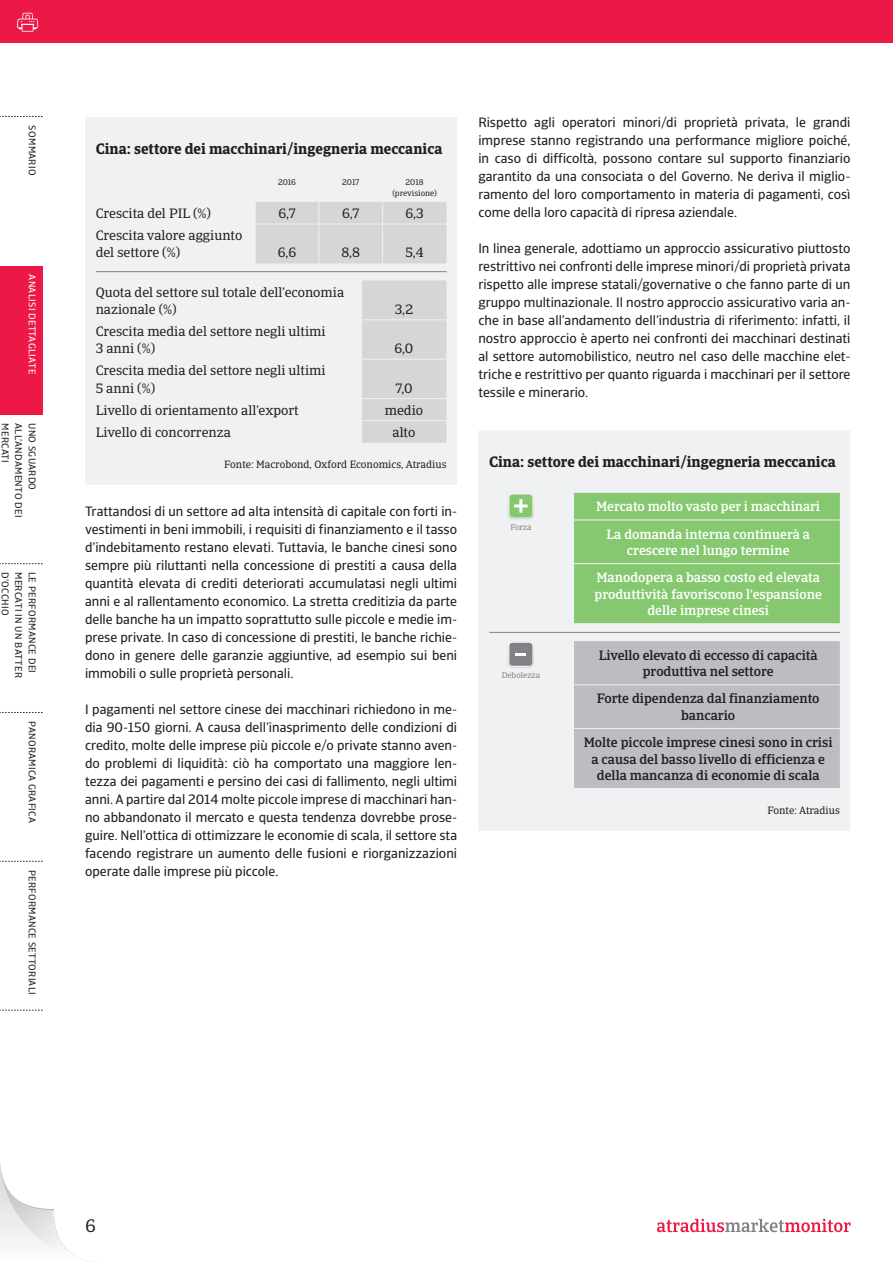
<style>
.page{position:relative;width:893px;height:1263px;background:#fff}
.page>*{position:absolute;margin:0;border:0;box-sizing:border-box;transform-origin:0 0}
.t1{font:18px "Catalana";color:#231f20}
.t2{font:700 15px "Catalana";color:#231f20}
.t3{font:13.5px/18px "Catalana Sans";color:#231f20;text-align:justify}
.t4{font:13.5px/17.2px "Catalana";color:#231f20}
.t5{font:500 13.5px/16.5px "Catalana";color:#231f20;text-align:center}
.t6{font:500 13.5px/27.2px "Catalana";color:#fff;text-align:center}
.t7{font:10.5px "Catalana";color:#231f20}
.t8{font:9.75px "Catalana Sans";letter-spacing:.03em;color:#231f20}
.t9{font:9.75px "Catalana Sans";letter-spacing:.03em;color:#fff}
.t10{font:8.25px/10.5px "Catalana";color:#231f20;text-align:center}
.t11{font:8.25px "Catalana";color:#808285}
</style>
<div class="page">
<svg style="left:0;top:1162px;width:92px;height:100px"></svg>
<div style="left:0;top:0;width:893px;height:43px;background:#ed1845"></div>
<svg style="left:17px;top:13px;width:21px;height:19px"></svg>
<svg style="left:657px;top:1219px;width:193px;height:13px"></svg>
<div style="left:0;top:266px;width:43px;height:149px;background:#ed1845"></div>
<svg style="left:0;top:116px;width:43px;height:1px"></svg>
<svg style="left:0;top:563px;width:43px;height:1px"></svg>
<svg style="left:0;top:712px;width:43px;height:1px"></svg>
<svg style="left:0;top:861px;width:43px;height:1px"></svg>
<svg style="left:0;top:1010px;width:43px;height:1px"></svg>
<div style="left:479px;top:431px;width:371px;height:400px;background:#f0f1f2"></div>
<svg style="left:508px;top:493px;width:26px;height:26px"></svg>
<div style="left:574px;top:493px;width:266px;height:130px;background:#85c86f"></div>
<hr style="left:574px;top:520px;width:266px;height:1px;background:#f0f1f2">
<hr style="left:574px;top:563px;width:266px;height:1px;background:#f0f1f2">
<hr style="left:574px;top:623px;width:266px;height:1px;background:#f0f1f2">
<hr style="left:489px;top:632px;width:351px;height:1px;background:#808285">
<svg style="left:508px;top:641px;width:26px;height:26px"></svg>
<div style="left:574px;top:641px;width:266px;height:147px;background:#bcbdc0"></div>
<hr style="left:574px;top:684px;width:266px;height:1px;background:#f0f1f2">
<hr style="left:574px;top:728px;width:266px;height:1px;background:#f0f1f2">
<hr style="left:574px;top:788px;width:266px;height:1px;background:#f0f1f2">
<div style="left:85px;top:117px;width:372px;height:368px;background:#f0f1f2"></div>
<div style="left:255px;top:202px;width:191px;height:61px;background:#d5d6d8"></div>
<hr style="left:96px;top:224px;width:159px;height:1px;background:#f0f1f2">
<hr style="left:255px;top:224px;width:64px;height:1px;background:#f0f1f2">
<hr style="left:255px;top:224px;width:1px;height:39px;background:#f0f1f2">
<hr style="left:319px;top:224px;width:64px;height:1px;background:#f0f1f2">
<hr style="left:319px;top:224px;width:1px;height:39px;background:#f0f1f2">
<hr style="left:383px;top:224px;width:63px;height:1px;background:#f0f1f2">
<hr style="left:382px;top:224px;width:1px;height:39px;background:#f0f1f2">
<hr style="left:96px;top:271px;width:351px;height:1px;background:#808285">
<hr style="left:96px;top:319px;width:265px;height:1px;background:#f0f1f2">
<hr style="left:96px;top:359px;width:265px;height:1px;background:#f0f1f2">
<hr style="left:96px;top:398px;width:265px;height:1px;background:#f0f1f2">
<hr style="left:96px;top:420px;width:265px;height:1px;background:#f0f1f2">
<div style="left:361px;top:280px;width:85px;height:163px;background:#d5d6d8"></div>
<p class="t8" style="left:38px;top:125px;width:51px;rotate:90deg">SOMMARIO</p>
<p class="t9" style="left:38px;top:274px;width:101px;rotate:90deg">ANALISI DETTAGLIATE</p>
<p class="t8" style="left:11px;top:423px;width:41px;rotate:90deg">MERCATI</p>
<p class="t8" style="left:25px;top:423px;width:96px;rotate:90deg">ALL’ANDAMENTO DEI</p>
<p class="t8" style="left:38px;top:423px;width:68px;rotate:90deg">UNO SGUARDO</p>
<p class="t8" style="left:11px;top:572px;width:45px;rotate:90deg">D’OCCHIO</p>
<p class="t8" style="left:25px;top:572px;width:107px;rotate:90deg">MERCATI IN UN BATTER</p>
<p class="t8" style="left:38px;top:572px;width:103px;rotate:90deg">LE PERFORMANCE DEI</p>
<p class="t8" style="left:38px;top:721px;width:104px;rotate:90deg">PANORAMICA GRAFICA</p>
<p class="t8" style="left:38px;top:870px;width:127px;rotate:90deg">PERFORMANCE SETTORIALI</p>
<p class="t2" style="left:96px;top:139px;width:348px">Cina: settore dei macchinari/ingegneria meccanica</p>
<p class="t10" style="left:278px;top:177px;width:20px">2016</p>
<p class="t10" style="left:342px;top:177px;width:19px">2017</p>
<p class="t10" style="left:392px;top:177px;width:46px">2018 (previsione)</p>
<p class="t4" style="left:96px;top:205px;width:117px">Crescita del PIL (%)</p>
<p class="t4" style="left:278px;top:205px;width:19px">6,7</p>
<p class="t4" style="left:342px;top:205px;width:19px">6,7</p>
<p class="t4" style="left:405px;top:205px;width:20px">6,3</p>
<p class="t4" style="left:96px;top:227px;width:148px">Crescita valore aggiunto del settore (%)</p>
<p class="t4" style="left:278px;top:244px;width:20px">6,6</p>
<p class="t4" style="left:341px;top:244px;width:20px">8,8</p>
<p class="t4" style="left:405px;top:244px;width:20px">5,4</p>
<p class="t4" style="left:96px;top:283px;width:250px">Quota del settore sul totale dell’economia nazionale (%)</p>
<p class="t4" style="left:395px;top:301px;width:20px">3,2</p>
<p class="t4" style="left:96px;top:323px;width:231px">Crescita media del settore negli ultimi<br>3 anni (%)</p>
<p class="t4" style="left:96px;top:362px;width:231px">Crescita media del settore negli ultimi<br>5 anni (%)</p>
<p class="t4" style="left:394px;top:340px;width:20px">6,0</p>
<p class="t4" style="left:395px;top:379px;width:19px">7,0</p>
<p class="t4" style="left:96px;top:402px;width:205px">Livello di orientamento all’export</p>
<p class="t4" style="left:385px;top:402px;width:40px">medio</p>
<p class="t4" style="left:96px;top:424px;width:137px">Livello di concorrenza</p>
<p class="t4" style="left:392px;top:424px;width:24px">alto</p>
<p class="t7" style="left:224px;top:458px;width:224px">Fonte: Macrobond, Oxford Economics, Atradius</p>
<p class="t3" style="left:85px;top:502px;width:374px">Trattandosi di un settore ad alta intensità di capitale con forti in&shy;vestimenti in beni immobili, i requisiti di finanziamento e il tasso d’indebitamento restano elevati. Tuttavia, le banche cinesi sono sempre più riluttanti nella concessione di prestiti a causa della quantità elevata di crediti deteriorati accumulatasi negli ultimi anni e al rallentamento economico. La stretta creditizia da parte delle banche ha un impatto soprattutto sulle piccole e medie im&shy;prese private. In caso di concessione di prestiti, le banche richie&shy;dono in genere delle garanzie aggiuntive, ad esempio sui beni immobili o sulle proprietà personali.</p>
<p class="t3" style="left:85px;top:700px;width:374px">I pagamenti nel settore cinese dei macchinari richiedono in me&shy;dia 90-150 giorni. A causa dell’inasprimento delle condizioni di credito, molte delle imprese più piccole e/o private stanno aven&shy;do problemi di liquidità: ciò ha comportato una maggiore len&shy;tezza dei pagamenti e persino dei casi di fallimento, negli ultimi anni. A partire dal 2014 molte piccole imprese di macchinari han&shy;no abbandonato il mercato e questa tendenza dovrebbe prose&shy;guire. Nell’ottica di ottimizzare le economie di scala, il settore sta facendo registrare un aumento delle fusioni e riorganizzazioni operate dalle imprese più piccole.</p>
<p class="t3" style="left:478px;top:113px;width:374px">Rispetto agli operatori minori/di proprietà privata, le grandi imprese stanno registrando una performance migliore poiché, in caso di difficoltà, possono contare sul supporto finanziario garantito da una consociata o del Governo. Ne deriva il miglio&shy;ramento del loro comportamento in materia di pagamenti, così come della loro capacità di ripresa aziendale.</p>
<p class="t3" style="left:478px;top:239px;width:374px">In linea generale, adottiamo un approccio assicurativo piuttosto restrittivo nei confronti delle imprese minori/di proprietà privata rispetto alle imprese statali/governative o che fanno parte di un gruppo multinazionale. Il nostro approccio assicurativo varia an&shy;che in base all’andamento dell’industria di riferimento: infatti, il nostro approccio è aperto nei confronti dei macchinari destinati al settore automobilistico, neutro nel caso delle macchine elet&shy;triche e restrittivo per quanto riguarda i macchinari per il settore tessile e minerario.</p>
<p class="t2" style="left:489px;top:453px;width:348px">Cina: settore dei macchinari/ingegneria meccanica</p>
<p class="t11" style="left:510px;top:522px;width:23px">Forza</p>
<p class="t11" style="left:502px;top:670px;width:40px">Debolezza</p>
<p class="t6" style="left:596px;top:493px;width:225px">Mercato molto vasto per i macchinari<br>La domanda interna continuerà a</p>
<p class="t6" style="left:596px;top:537px;width:225px">crescere nel lungo termine<br>Manodopera a basso costo ed elevata</p>
<p class="t6" style="left:594px;top:586px;width:229px;line-height:16.5px">produttività favoriscono l'espansione delle imprese cinesi</p>
<p class="t5" style="left:599px;top:647px;width:220px">Livello elevato di eccesso di capacità produttiva nel settore</p>
<p class="t5" style="left:597px;top:691px;width:224px">Forte dipendenza dal finanziamento bancario</p>
<p class="t5" style="left:584px;top:734px;width:250px">Molte piccole imprese cinesi sono in crisi a causa del basso livello di efficienza e della mancanza di economie di scala</p>
<p class="t7" style="left:767px;top:804px;width:74px">Fonte: Atradius</p>
<h1 class="t1" style="left:85px;top:1215px;width:12px">6</h1>
</div>
